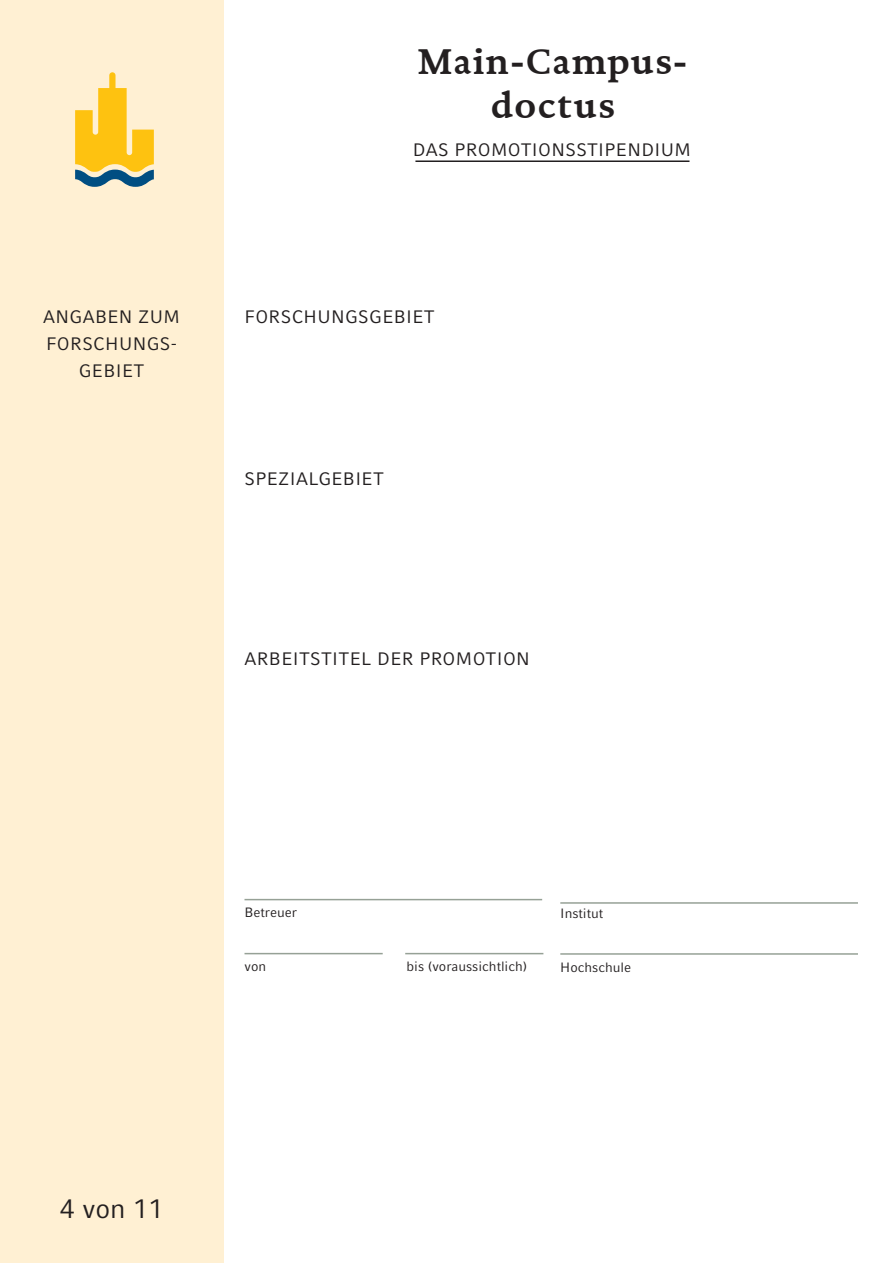
<style>
.page{position:relative;width:893px;height:1263px;background:#fff}
.page>*{position:absolute;margin:0;border:0;box-sizing:border-box;transform-origin:0 0}
.t1{font:700 36px/43.2px "DTL Documenta T";letter-spacing:.03em;color:#231f20;text-align:center}
.t2{font:27px "Compatil Fact LT Pro";color:#231f20}
.t3{font:18px/27px "Compatil Fact LT Pro";letter-spacing:.02em;color:#231f20;text-align:center}
.t4{font:13.5px "Compatil Fact LT Pro";color:#231f20}
</style>
<div class="page">
<div style="left:0;top:0;width:223px;height:1263px;background:#fff0d3"></div>
<hr style="left:415px;top:160px;width:274px;height:2px;background:#231f20">
<svg style="left:75px;top:72px;width:79px;height:115px"></svg>
<hr style="left:244px;top:899px;width:298px;height:1px;background:#96a196">
<hr style="left:244px;top:953px;width:139px;height:1px;background:#96a196">
<hr style="left:405px;top:953px;width:138px;height:1px;background:#96a196">
<hr style="left:560px;top:902px;width:298px;height:2px;background:#96a196">
<hr style="left:560px;top:953px;width:298px;height:2px;background:#96a196">
<h1 class="t1" style="left:418px;top:40px;width:271px">Main-Campus&shy;doctus</h1>
<p class="t3" style="left:413px;top:136px;width:279px">DAS PROMOTIONSSTIPENDIUM</p>
<p class="t3" style="left:43px;top:304px;width:138px">ANGABEN ZUM<br>FORSCH UNGS-<br>GEBIET</p>
<p class="t3" style="left:244px;top:304px;width:192px">FORSCH UNGSGEBIET</p>
<p class="t3" style="left:244px;top:466px;width:141px">SPEZIALG EB IET</p>
<p class="t3" style="left:244px;top:646px;width:287px">ARB EITSTITEL D ER PROMOTION</p>
<p class="t4" style="left:244px;top:905px;width:54px">BETREUER</p>
<p class="t4" style="left:244px;top:959px;width:23px">VON</p>
<p class="t4" style="left:406px;top:959px;width:122px">BIS (VORAUSSICHTLICH)</p>
<p class="t4" style="left:560px;top:905px;width:44px">I NSTITUT</p>
<p class="t4" style="left:560px;top:959px;width:72px">HOCHSCHULE</p>
<h2 class="t2" style="left:60px;top:1193px;width:105px">4 VON 11</h2>
</div>
